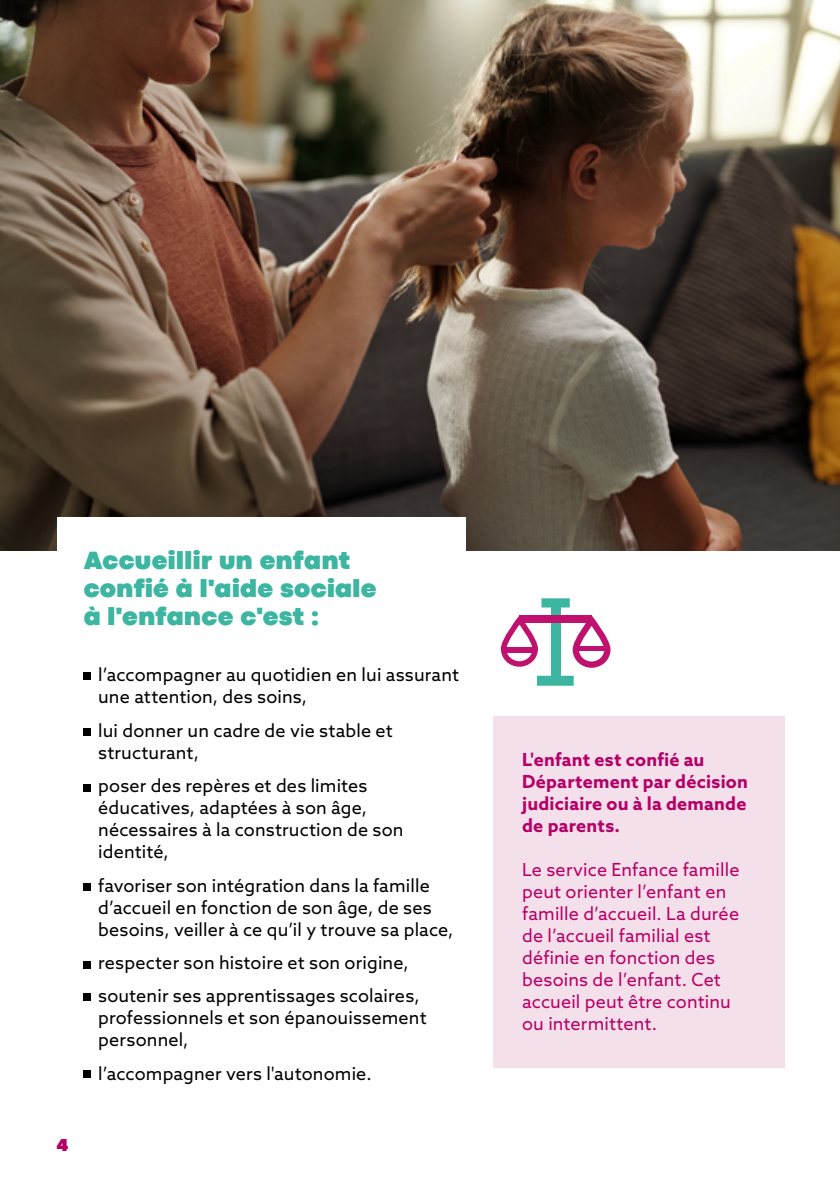
<style>
.page{position:relative;width:840px;height:1191px;background:#fff}
.page>*{position:absolute;margin:0;border:0;box-sizing:border-box;transform-origin:0 0}
.t1{font:900 26px/28px "Codec Pro";letter-spacing:.015em;color:#3cb5a1}
.t2{font:18px/22px "Azo Sans";letter-spacing:.01em;color:#000}
.t3{font:18px/22px "Azo Sans";letter-spacing:.005em;color:#b90066}
.t4{font:700 18px/22px "Azo Sans";letter-spacing:.015em;color:#b50067}
.t5{font:900 18px "Codec Pro";color:#b50067}
</style>
<div class="page">
<img style="left:0;top:0;width:839px;height:551px">
<div style="left:493px;top:716px;width:291px;height:351px;background:#f4e0ea"></div>
<div style="left:84px;top:672px;width:7px;height:7px;background:#020203"></div>
<div style="left:84px;top:728px;width:7px;height:7px;background:#020203"></div>
<div style="left:84px;top:784px;width:7px;height:7px;background:#020203"></div>
<div style="left:84px;top:883px;width:7px;height:7px;background:#020203"></div>
<div style="left:84px;top:961px;width:7px;height:7px;background:#020203"></div>
<div style="left:84px;top:994px;width:7px;height:7px;background:#020203"></div>
<div style="left:84px;top:1070px;width:7px;height:7px;background:#020203"></div>
<div style="left:57px;top:517px;width:408px;height:145px;background:#fff"></div>
<div style="left:500px;top:617px;width:37px;height:49px;border:6px solid #c0116f;border-radius:15px"></div>
<div style="left:572px;top:617px;width:38px;height:51px;border:6px solid #c0116f;border-radius:15px"></div>
<svg style="left:541px;top:598px;width:28px;height:9px"></svg>
<div style="left:550px;top:605px;width:10px;height:73px;background:#3cb5a1"></div>
<div style="left:519px;top:615px;width:72px;height:7px;background:#c0116f"></div>
<div style="left:536px;top:676px;width:37px;height:9px;background:#3cb5a1"></div>
<div style="left:503px;top:647px;width:32px;height:6px;background:#c0116f"></div>
<div style="left:574px;top:646px;width:31px;height:5px;background:#c0116f"></div>
<h1 class="t1" style="left:84px;top:545px;width:294px">Accueillir un enfant confié à l'aide sociale à l'enfance c'est :</h1>
<p class="t2" style="left:98px;top:664px;width:362px">l’accompagner au quotidien en lui assurant une attention, des soins,</p>
<p class="t2" style="left:98px;top:719px;width:296px">lui donner un cadre de vie stable et structurant,</p>
<p class="t2" style="left:98px;top:774px;width:307px">poser des repères et des limites éducatives, adaptées à son âge, nécessaires à la construction de son identité,</p>
<p class="t2" style="left:98px;top:874px;width:356px">favoriser son intégration dans la famille d’accueil en fonction de son âge, de ses besoins, veiller à ce qu’il y trouve sa place,</p>
<p class="t2" style="left:98px;top:945px;width:323px;line-height:33.4px">respecter son histoire et son origine, soutenir ses apprentissages scolaires,</p>
<p class="t2" style="left:98px;top:1006px;width:330px">professionnels et son épanouissement personnel,</p>
<p class="t2" style="left:98px;top:1062px;width:275px">l’accompagner vers l'autonomie.</p>
<p class="t5" style="left:57px;top:1134px;width:13px">4</p>
<p class="t4" style="left:522px;top:748px;width:227px">L'enfant est confié au<br>Département par décision judiciaire ou à la demande de parents.</p>
<p class="t3" style="left:522px;top:858px;width:219px">Le service Enfance famille peut orienter l’enfant en famille d’accueil. La durée de l’accueil familial est définie en fonction des besoins de l’enfant. Cet accueil peut être continu ou intermittent.</p>
</div>
